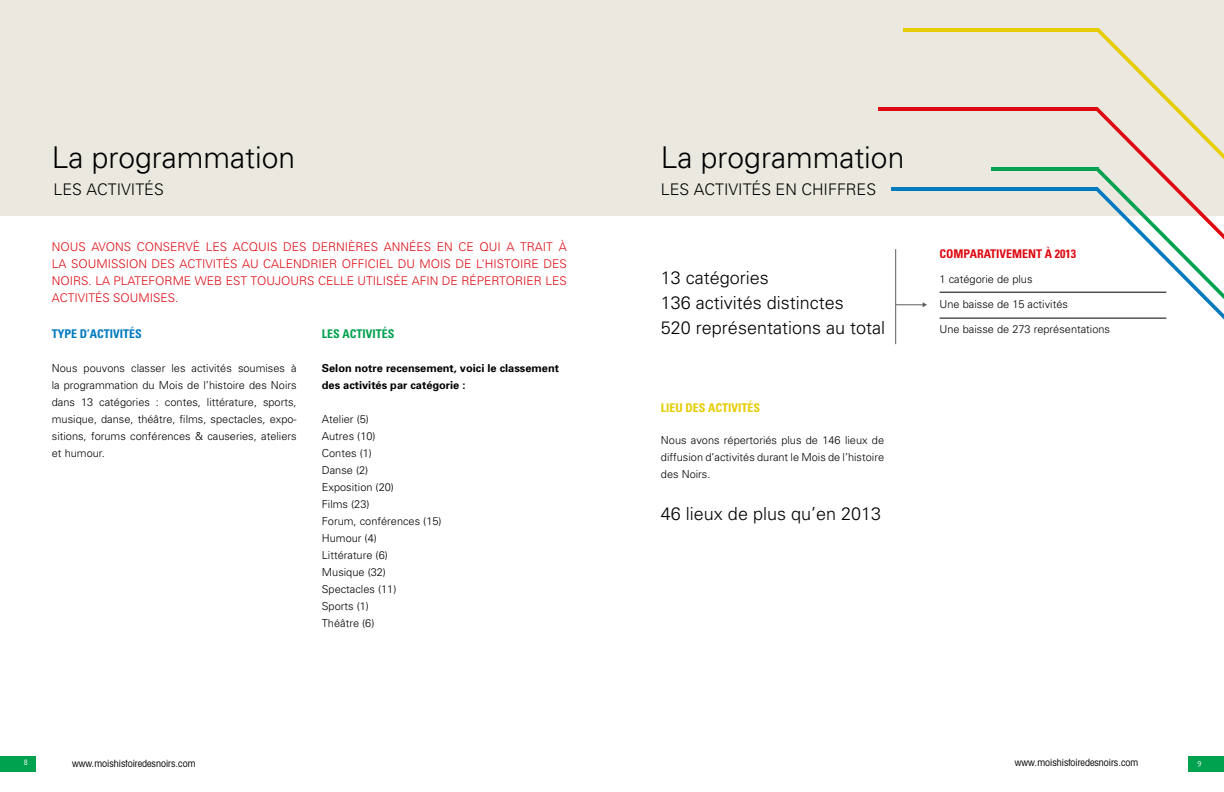
<style>
.page{position:relative;width:1224px;height:792px;background:#fff}
.page>*{position:absolute;margin:0;border:0;box-sizing:border-box;transform-origin:0 0}
.t1{font:300 30px "Univers";color:#000}
.t2{font:300 18px/25px "Univers";color:#000}
.t3{font:300 16px "Univers";color:#000}
.t4{font:300 12px "Univers";color:#de0a12}
.t5{font:700 condensed 12px "Univers";color:#de0a12}
.t6{font:700 condensed 12px "Univers";color:#e6cc00}
.t7{font:700 condensed 12px "Univers";color:#007abf}
.t8{font:700 condensed 12px "Univers";color:#00a14f}
.t9{font:300 11px/17px "Univers";color:#000;text-align:justify}
.t10{font:700 11px/17px "Univers";color:#000}
.t11{font:condensed 10px "Avant Garde";color:#000}
.t12{font:8px "Kievit Pro";color:#fff}
</style>
<div class="page">
<div style="left:0;top:756px;width:36px;height:16px;background:#00a14f"></div>
<div style="left:1188px;top:756px;width:36px;height:16px;background:#00a14f"></div>
<div style="left:0;top:0;width:612px;height:216px;background:#ebe8e0"></div>
<div style="left:612px;top:0;width:612px;height:216px;background:#ebe8e0"></div>
<hr style="left:940px;top:292px;width:226px;height:1px;background:#000">
<hr style="left:940px;top:318px;width:226px;height:1px;background:#000">
<svg style="left:896px;top:302px;width:31px;height:5px"></svg>
<hr style="left:895px;top:249px;width:1px;height:95px;background:#5c5d60">
<hr style="left:903px;top:28px;width:196px;height:4px;background:#e6cc00">
<hr style="left:878px;top:107px;width:220px;height:4px;background:#de0a12">
<hr style="left:991px;top:167px;width:107px;height:4px;background:#00a14f">
<hr style="left:892px;top:187px;width:206px;height:4px;background:#007abf">
<svg style="left:1095px;top:28px;width:129px;height:292px"></svg>
<h1 class="t1" style="left:52px;top:140px;width:245px">La programmation</h1>
<h3 class="t3" style="left:54px;top:180px;width:112px">LES ACTIVITÉS</h3>
<p class="t4" style="left:52px;top:239px;width:49px">Nous avons</p>
<p class="t4" style="left:137px;top:239px;width:9px">conserv</p>
<p class="t4" style="left:193px;top:239px;width:21px">é les</p>
<p class="t4" style="left:233px;top:239px;width:10px">acq</p>
<p class="t4" style="left:258px;top:239px;width:70px">uis des derni</p>
<p class="t4" style="left:348px;top:239px;width:16px">ères</p>
<p class="t4" style="left:384px;top:239px;width:10px">ann</p>
<p class="t4" style="left:409px;top:239px;width:119px">ées en ce quiatrait</p>
<p class="t4" style="left:559px;top:239px;width:10px">à</p>
<p class="t4" style="left:52px;top:256px;width:53px">la soumission</p>
<p class="t4" style="left:152px;top:256px;width:36px">des activit</p>
<p class="t4" style="left:223px;top:256px;width:49px">és au calen</p>
<p class="t4" style="left:302px;top:256px;width:16px">drier</p>
<p class="t4" style="left:342px;top:256px;width:8px">officiel</p>
<p class="t4" style="left:398px;top:256px;width:41px">du Mois</p>
<p class="t4" style="left:456px;top:256px;width:37px">de l’histoire</p>
<p class="t4" style="left:543px;top:256px;width:17px">des</p>
<p class="t4" style="left:52px;top:273px;width:17px">Noirs</p>
<p class="t4" style="left:89px;top:273px;width:34px">. La plateforme</p>
<p class="t4" style="left:195px;top:273px;width:39px">Web est</p>
<p class="t4" style="left:251px;top:273px;width:76px">toujours celle</p>
<p class="t4" style="left:358px;top:273px;width:15px">utilis</p>
<p class="t4" style="left:394px;top:273px;width:26px">ée afin</p>
<p class="t4" style="left:442px;top:273px;width:43px">de répertorier</p>
<p class="t4" style="left:545px;top:273px;width:8px">les</p>
<p class="t4" style="left:52px;top:290px;width:8px">activit</p>
<p class="t4" style="left:95px;top:290px;width:52px">és soumises</p>
<p class="t4" style="left:175px;top:290px;width:5px">.</p>
<p class="t7" style="left:52px;top:326px;width:91px">TYPE D’ACTIVITÉS</p>
<p class="t9" style="left:52px;top:359px;width:246px">Nous pouvons classer les activités soumises à la programmation du Mois de l’histoire des Noirs dans 13 catégories : contes, littérature, sports, musique, danse, théâtre, films, spectacles, expo&shy;sitions, forums conférences &amp; causeries, ateliers et humour.</p>
<p class="t8" style="left:322px;top:326px;width:73px">LES ACTIVITÉS</p>
<p class="t10" style="left:322px;top:359px;width:239px">Selon notre recensement, voici le classement des activités par catégorie :</p>
<p class="t9" style="left:322px;top:410px;width:121px;text-align:left">Atelier (5)<br>Autres (10)<br>Contes (1)<br>Danse (2)<br>Exposition (20)<br>Films (23)<br>Forum, conférences (15)<br>Humour (4)<br>Littérature (6)<br>Musique (32)<br>Spectacles (11)<br>Sports (1)<br>Théâtre (6)</p>
<h1 class="t1" style="left:661px;top:140px;width:245px">La programmation</h1>
<h3 class="t3" style="left:661px;top:180px;width:43px">Les activit</h3>
<h3 class="t3" style="left:752px;top:180px;width:60px">ésen chiffres</h3>
<h2 class="t2" style="left:661px;top:264px;width:226px">13 catégories<br>136 activités distinctes<br>520 représentations au total</h2>
<p class="t6" style="left:661px;top:401px;width:100px">LIEU DES ACTIVITÉS</p>
<p class="t9" style="left:661px;top:431px;width:225px">Nous avons répertoriés plus de 146 lieux de diffusion d’activités durant le Mois de l’histoire des Noirs.</p>
<h2 class="t2" style="left:661px;top:500px;width:222px">46 lieux de plus qu’en 2013</h2>
<p class="t5" style="left:940px;top:247px;width:15px">COMPARAT</p>
<p class="t5" style="left:996px;top:247px;width:81px">IVEMENT À 2013</p>
<p class="t9" style="left:940px;top:271px;width:94px">1 catégorie de plus</p>
<p class="t9" style="left:940px;top:296px;width:130px">U ne baisse de 15 activités</p>
<p class="t9" style="left:940px;top:321px;width:172px">U ne baisse de 273 représentations</p>
<p class="t12" style="left:24px;top:758px;width:6px">8</p>
<p class="t11" style="left:72px;top:757px;width:125px">www.moishistoiredesnoirs.com</p>
<p class="t11" style="left:1015px;top:756px;width:125px">www.moishistoiredesnoirs.com</p>
<p class="t12" style="left:1198px;top:758px;width:6px">9</p>
</div>
